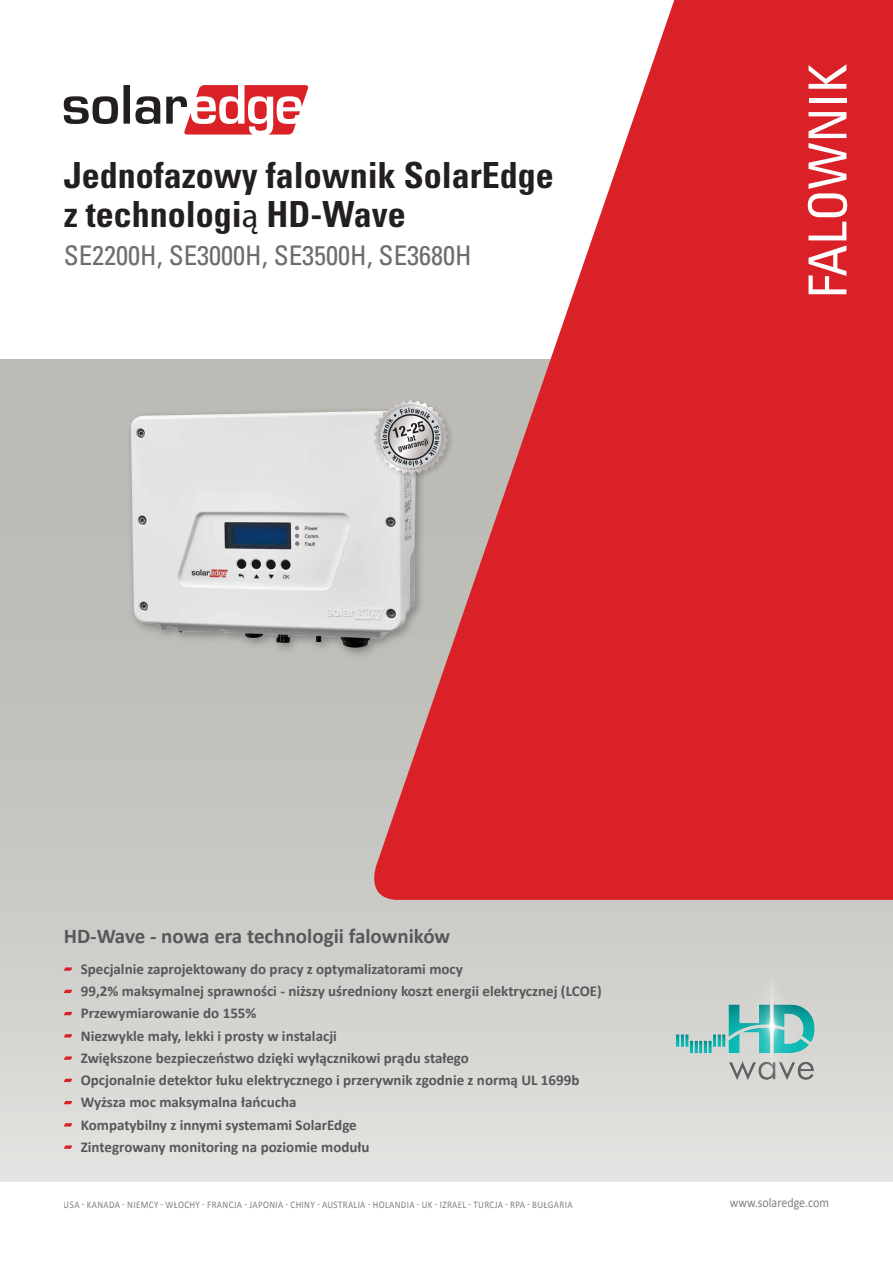
<style>
.page{position:relative;width:893px;height:1263px;background:#fff}
.page>*{position:absolute;margin:0;border:0;box-sizing:border-box;transform-origin:0 0}
.pg1_Family_vertical{font:condensed 52.5px "Univers LT Std";color:#fff}
.pg1_Product_Header{font:700 condensed 36px/39px "Univers LT Std";color:#231f20}
.pg1_Product_Subheade{font:condensed 27px "Univers LT Std";color:#6c6d70}
.pg1_Text_bold{font:700 21px "Calibri";color:#57585a}
.Pg1_Text_Bullets{font:700 15px "Calibri";color:#57585a}
.pg1_Text_URL{font:13.5px "Calibri";color:#808180;scale:.89 1}
.t1{font:10.2px "Calibri";letter-spacing:.04em;color:#808180;scale:.89 1}
.s1{font-family:"Myriad Pro";font-weight:400;font-stretch:normal;font-size:34.5px}
</style>
<div class="page">
<div style="left:0;top:359px;width:893px;height:823px;background:linear-gradient(to bottom,#b4b3ae,#dbdbd8)"></div>
<svg style="left:364px;top:0;width:529px;height:900px;fill:#da2128"></svg>
<svg style="left:64px;top:85px;width:244px;height:50px"></svg>
<div style="left:125px;top:406px;width:302px;height:253px;background:#231f20;opacity:.4"></div>
<img style="left:128px;top:407px;width:291px;height:246px">
<svg style="left:64px;top:967px;width:8px;height:4px"></svg>
<svg style="left:64px;top:990px;width:8px;height:3px"></svg>
<svg style="left:64px;top:1012px;width:8px;height:3px"></svg>
<svg style="left:64px;top:1034px;width:8px;height:3px"></svg>
<svg style="left:64px;top:1056px;width:8px;height:4px"></svg>
<svg style="left:64px;top:1079px;width:8px;height:3px"></svg>
<svg style="left:64px;top:1101px;width:8px;height:3px"></svg>
<svg style="left:64px;top:1123px;width:8px;height:3px"></svg>
<svg style="left:64px;top:1145px;width:8px;height:4px"></svg>
<img style="left:676px;top:968px;width:160px;height:123px">
<div style="left:373px;top:399px;width:82px;height:82px;background:#231f20;opacity:.2"></div>
<svg style="left:374px;top:400px;width:74px;height:74px;background:#b5b4b3"></svg>
<p class="pg1_Product_Header" style="left:64px;top:155px;width:492px">Jednofazowy falownik SolarEdge z technologi<span class="s1">ą</span> HD-Wave</p>
<p class="pg1_Product_Subheade" style="left:64px;top:238px;width:409px">SE2200H, SE3000H, SE3500H, SE3680H</p>
<p class="pg1_Family_vertical" style="left:794px;top:298px;width:236px;rotate:-90deg">FALOWNIK</p>
<p class="pg1_Text_bold" style="left:64px;top:923px;width:388px">HD-Wave - nowa era technologii falowników</p>
<p class="Pg1_Text_Bullets" style="left:81px;top:959px;width:384px">Specjalnie zaprojektowany do pracy z optymalizatorami mocy</p>
<p class="Pg1_Text_Bullets" style="left:81px;top:981px;width:522px">99,2% maksymalnej sprawności - niższy uśredniony koszt energii elektrycznej (LCOE(</p>
<p class="Pg1_Text_Bullets" style="left:81px;top:1004px;width:177px">Przewymiarowanie do 155%</p>
<p class="Pg1_Text_Bullets" style="left:81px;top:1026px;width:258px">Niezwykle mały, lekki i prosty w instalacji</p>
<p class="Pg1_Text_Bullets" style="left:81px;top:1048px;width:390px">Zwiększone bezpieczeństwo dzięki wyłącznikowi prądu stałego</p>
<p class="Pg1_Text_Bullets" style="left:81px;top:1070px;width:500px">Opcjonalnie detektor łuku elektrycznego i przerywnik zgodnie z normą UL 1699b</p>
<p class="Pg1_Text_Bullets" style="left:81px;top:1093px;width:217px">Wyższa moc maksymalna łańcucha</p>
<p class="Pg1_Text_Bullets" style="left:81px;top:1115px;width:278px">Kompatybilny z innymi systemami SolarEdge</p>
<p class="Pg1_Text_Bullets" style="left:81px;top:1137px;width:290px">Zintegrowany monitoring na poziomie modułu</p>
<p class="t1" style="left:64px;top:1198px;width:573px">USA - KANADA - NIEMCY - WŁOCHY - FRANCJA - JAPONIA - CHINY - AUSTRALIA - HOLANDIA - UK - IZRAEL - TURCJA - RPA - BUŁGARIA</p>
<p class="pg1_Text_URL" style="left:730px;top:1194px;width:113px">www.solaredge.com</p>
</div>
